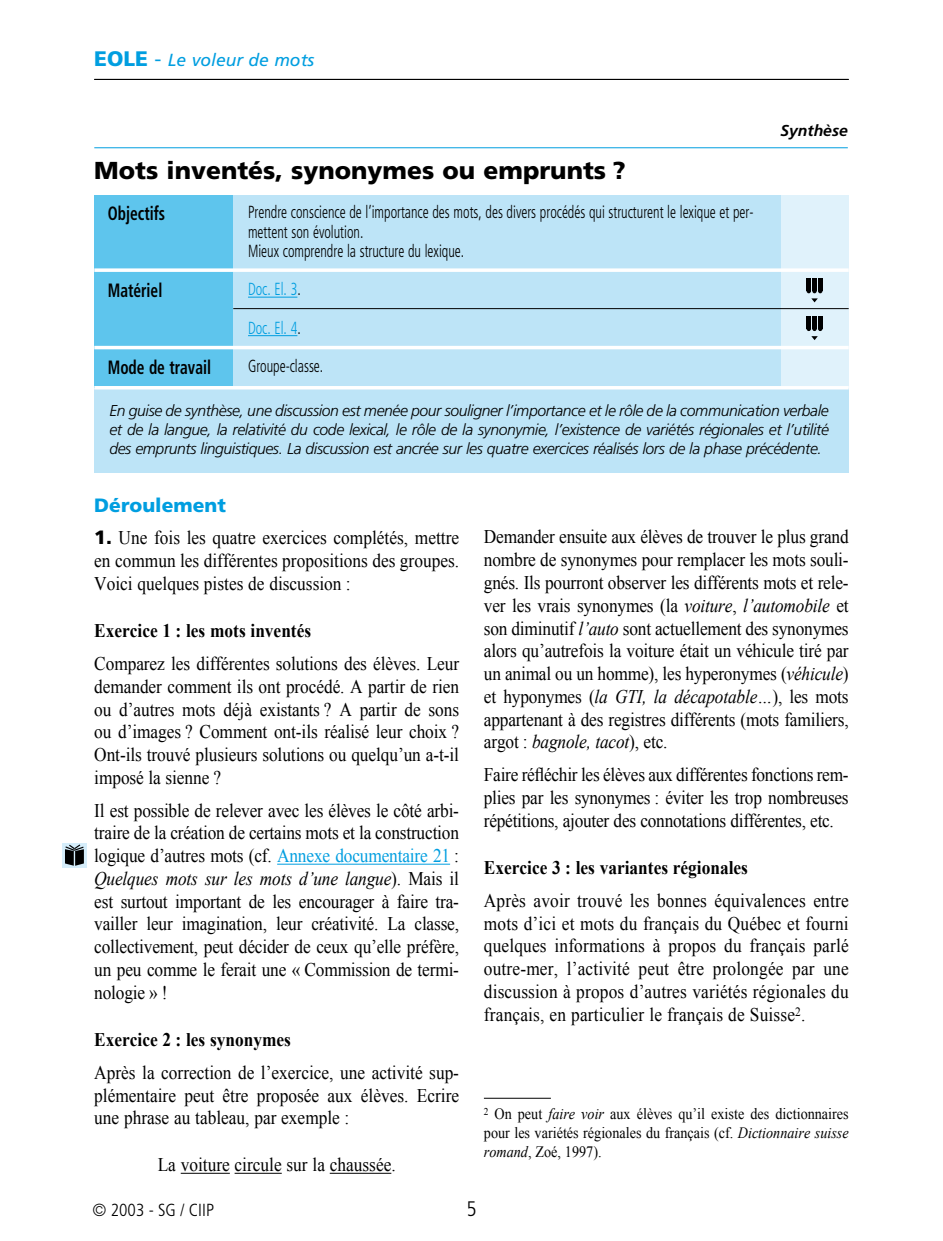
<style>
.page{position:relative;width:943px;height:1241px;background:#fff}
.page>*{position:absolute;margin:0;border:0;box-sizing:border-box;transform-origin:0 0}
.t1{font:900 24.5px "Frutiger";color:#000}
.t2{font:300 condensed 21px "Frutiger";color:#000}
.t3{font:19.25px/22.8px "Times New Roman";letter-spacing:-.005em;color:#000;text-align:justify;scale:.9 1}
.t4{font:700 19.25px "Times New Roman";color:#000;scale:.9 1}
.t5{font:700 condensed 19.25px "Frutiger";color:#000;scale:.8 1}
.t6{font:900 19.25px "Frutiger";color:#009ee0}
.t7{font:300 condensed 17.5px/19.2px "Frutiger";color:#000;scale:.8 1}
.t8{font:italic 17.5px "Frutiger";color:#009ee0}
.t9{font:300 condensed 17.5px "Frutiger";color:#009ee0;scale:.8 1}
.t10{font:300 condensed 17.5px "Frutiger";color:#000}
.t11{font:italic 300 15.75px/19.2px "Frutiger";letter-spacing:-.025em;color:#000;text-align:justify}
.t12{font:15.75px/19.2px "Times New Roman";color:#000;text-align:justify;scale:.9 1}
.t13{font:italic 700 15.75px "Frutiger";color:#000}
.s1{font-weight:900;font-style:normal;font-size:21px}
.s2{font-style:normal;font-size:21px}
.s3{color:#000}
.s4{font-family:"Frutiger";font-weight:900}
.s5{color:#009ee0}
.s6{font-style:italic}
</style>
<div class="page">
<hr style="left:94px;top:79px;width:754px;height:1px;background:#000">
<div style="left:94px;top:195px;width:754px;height:277px;background:#bde4f7"></div>
<div style="left:780px;top:195px;width:68px;height:192px;background:#e0f2fb"></div>
<div style="left:94px;top:195px;width:139px;height:192px;background:#5ec5ed"></div>
<svg style="left:94px;top:268px;width:754px;height:4px;background:#f4fafd"></svg>
<hr style="left:94px;top:346px;width:754px;height:3px;background:#fff">
<hr style="left:94px;top:147px;width:753px;height:1px;background:#009ee0">
<hr style="left:277px;top:863px;width:173px;height:1px;background:#009ee0">
<hr style="left:181px;top:1172px;width:49px;height:1px;background:#000">
<hr style="left:234px;top:1172px;width:48px;height:1px;background:#000">
<hr style="left:330px;top:1172px;width:61px;height:1px;background:#000">
<hr style="left:248px;top:297px;width:49px;height:1px;background:#009ee0">
<hr style="left:248px;top:335px;width:49px;height:1px;background:#009ee0">
<hr style="left:233px;top:308px;width:615px;height:1px;background:#000">
<hr style="left:94px;top:386px;width:754px;height:3px;background:#fff">
<div style="left:62px;top:843px;width:25px;height:25px;background:#d5edfa"></div>
<svg style="left:65px;top:844px;width:19px;height:21px"></svg>
<hr style="left:484px;top:1097px;width:67px;height:1px;background:#000">
<div style="left:806px;top:278px;width:5px;height:13px;background:#000"></div>
<hr style="left:812px;top:278px;width:4px;height:13px;background:#000">
<hr style="left:818px;top:278px;width:4px;height:13px;background:#000">
<svg style="left:806px;top:289px;width:16px;height:13px"></svg>
<div style="left:806px;top:316px;width:5px;height:13px;background:#000"></div>
<hr style="left:812px;top:316px;width:4px;height:13px;background:#000">
<hr style="left:818px;top:316px;width:4px;height:13px;background:#000">
<svg style="left:806px;top:326px;width:16px;height:14px"></svg>
<p class="t8" style="left:94px;top:50px;width:221px"><span class="s1">EOLE</span> <span class="s2">-</span> Le voleur de mots</p>
<p class="t1" style="left:94px;top:155px;width:533px">Mots inventés, synonymes ou emprunts ?</p>
<p class="t13" style="left:780px;top:121px;width:69px">Synthèse</p>
<p class="t5" style="left:108px;top:201px;width:73px">Objectifs</p>
<p class="t7" style="left:248px;top:203px;width:633px">Prendre conscience de l’importance des mots, des divers procédés qui structurent le lexique et per&shy;mettent son évolution.<br>Mieux comprendre la structure du lexique.</p>
<p class="t9" style="left:248px;top:279px;width:67px">Doc. El. 3<span class="s3">.</span></p>
<p class="t9" style="left:248px;top:318px;width:67px">Doc. El. 4<span class="s3">.</span></p>
<p class="t7" style="left:248px;top:357px;width:95px">Groupe-classe.</p>
<p class="t5" style="left:108px;top:278px;width:70px">Matériel</p>
<p class="t5" style="left:108px;top:355px;width:131px">Mode de travail</p>
<p class="t11" style="left:109px;top:401px;width:721px">En guise de synthèse, une discussion est menée pour souligner l’importance et le rôle de la communication verbale et de la langue, la relativité du code lexical, le rôle de la synonymie, l’existence de variétés régionales et l’utilité des emprunts linguistiques. La discussion est ancrée sur les quatre exercices réalisés lors de la phase précédente.</p>
<p class="t6" style="left:94px;top:493px;width:133px">Déroulement</p>
<p class="t3" style="left:94px;top:526px;width:407px"><span class="s4">1.</span> Une fois les quatre exercices complétés, mettre en commun les différentes propositions des groupes.<br>Voici quelques pistes de discussion :</p>
<p class="t4" style="left:94px;top:617px;width:242px">Exercice 1 : les mots inventés</p>
<p class="t3" style="left:94px;top:651px;width:407px">Comparez les différentes solutions des élèves. Leur demander comment ils ont procédé. A partir de rien ou d’autres mots déjà existants ? A partir de sons ou d’images ? Comment ont-ils réalisé leur choix ?<br>Ont-ils trouvé plusieurs solutions ou quelqu’un a-t-il imposé la sienne ?</p>
<p class="t3" style="left:94px;top:798px;width:407px">Il est possible de relever avec les élèves le côté arbi&shy;traire de la création de certains mots et la construction logique d’autres mots (cf. <span class="s5">Annexe documentaire 21</span> :<br><span class="s6">Quelques mots sur les mots d’une langue</span>). Mais il est surtout important de les encourager à faire tra&shy;vailler leur imagination, leur créativité. La classe, collectivement, peut décider de ceux qu’elle préfère, un peu comme le ferait une « Commission de termi&shy;nologie » !</p>
<p class="t4" style="left:94px;top:1026px;width:220px">Exercice 2 : les synonymes</p>
<p class="t3" style="left:94px;top:1060px;width:407px">Après la correction de l’exercice, une activité sup&shy;plémentaire peut être proposée aux élèves. Ecrire une phrase au tableau, par exemple :</p>
<p class="t3" style="left:158px;top:1152px;width:266px">La voiture circule sur la chaussée.</p>
<p class="t3" style="left:484px;top:525px;width:407px">Demander ensuite aux élèves de trouver le plus grand nombre de synonymes pour remplacer les mots souli&shy;gnés. Ils pourront observer les différents mots et rele&shy;ver les vrais synonymes (la <span class="s6">voiture</span>, <span class="s6">l’automobile</span> et son diminutif <span class="s6">l’auto</span> sont actuellement des synonymes alors qu’autrefois la voiture était un véhicule tiré par un animal ou un homme), les hyperonymes (<span class="s6">véhicule</span>) et hyponymes (<span class="s6">la GTI, la décapotable…</span>), les mots appartenant à des registres différents (mots familiers, argot : <span class="s6">bagnole, tacot</span>), etc.</p>
<p class="t3" style="left:484px;top:762px;width:407px">Faire réfléchir les élèves aux différentes fonctions rem&shy;plies par les synonymes : éviter les trop nombreuses répétitions, ajouter des connotations différentes, etc.</p>
<p class="t4" style="left:484px;top:854px;width:295px">Exercice 3 : les variantes régionales</p>
<p class="t3" style="left:484px;top:888px;width:407px">Après avoir trouvé les bonnes équivalences entre mots d’ici et mots du français du Québec et fourni quelques informations à propos du français parlé outre-mer, l’activité peut être prolongée par une discussion à propos d’autres variétés régionales du français, en particulier le français de Suisse<sup>2</sup>.</p>
<p class="t12" style="left:484px;top:1103px;width:407px"><sup>2</sup> On peut <span class="s6">faire voir</span> aux élèves qu’il existe des dictionnaires pour les variétés régionales du français (cf. <span class="s6">Dictionnaire suisse romand</span>, Zoé, 1997).</p>
<p class="t10" style="left:93px;top:1199px;width:123px">© 2003 - SG / CIIP</p>
<p class="t2" style="left:466px;top:1196px;width:12px">5</p>
</div>
